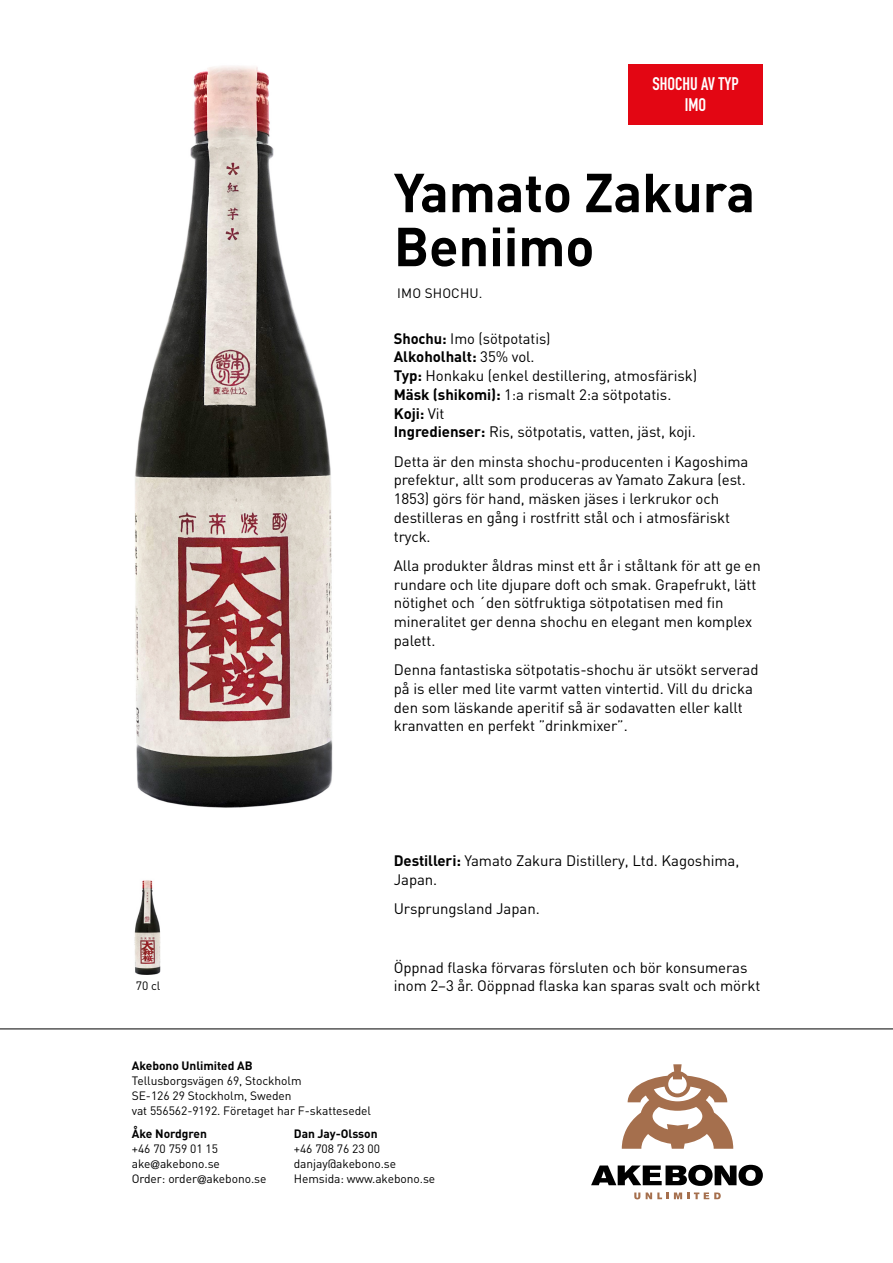
<style>
.page{position:relative;width:893px;height:1263px;background:#fff}
.page>*{position:absolute;margin:0;border:0;box-sizing:border-box;transform-origin:0 0}
.Namn_sake_2_rader{font:700 54px/54px "DIN";letter-spacing:-.005em;color:#000}
.t1{font:700 18px/21.6px "DIN Condensed";color:#fff;text-align:center}
.Typo_1_bröd{font:15px/18.8px "DIN";letter-spacing:-.005em;color:#000}
.Brödtext{font:15px/18.8px "DIN";letter-spacing:-.005em;color:#000}
.Typo_1_bröd-2{font:700 15px "DIN";letter-spacing:-.005em;color:#000}
.t2{font:13.5px "DIN";letter-spacing:.01em;color:#000}
.Typo_1_bröd-3{font:12px "DIN";letter-spacing:-.005em;color:#000}
.Typo_1_bröd-4{font:700 12px "DIN";letter-spacing:-.005em;color:#000}
.s1{font-weight:700}
.s2{font-weight:400}
.s3{font-family:"Helvetica Neue LT Pro"}
</style>
<div class="page">
<hr style="left:0;top:1029px;width:893px;height:1px;background:#000">
<svg style="left:591px;top:1165px;width:172px;height:21px"></svg>
<svg style="left:634px;top:1192px;width:6px;height:7px"></svg>
<svg style="left:646px;top:1192px;width:75px;height:7px"></svg>
<svg style="left:622px;top:1064px;width:111px;height:85px"></svg>
<div style="left:628px;top:64px;width:135px;height:61px;background:#e30613"></div>
<img style="left:135px;top:66px;width:198px;height:742px">
<img style="left:134px;top:880px;width:27px;height:95px">
<p class="t1" style="left:652px;top:73px;width:88px">SHOCHU AV TYP<br>IMO</p>
<p class="Namn_sake_2_rader" style="left:394px;top:163px;width:363px">Yamato Zakura<br>Beniimo</p>
<p class="t2" style="left:397px;top:285px;width:87px">IMO SHOCHU.</p>
<p class="Typo_1_bröd" style="left:394px;top:328px;width:158px"><span class="s1">Shochu:</span> Imo (sötpotatis)</p>
<p class="Typo_1_bröd-2" style="left:394px;top:347px;width:142px">Alkoholhalt: <span class="s2">35% vol.</span></p>
<p class="Typo_1_bröd" style="left:394px;top:366px;width:305px"><span class="s1">Typ:</span> Honkaku (enkel destillering, atmosfärisk)<br><span class="s1">Mäsk (shikomi):</span> 1:a rismalt 2:a sötpotatis.<br><span class="s1">Koji:</span> Vit</p>
<p class="Typo_1_bröd" style="left:394px;top:422px;width:303px"><span class="s1">Ingredienser:</span> Ris, sötpotatis, vatten, jäst, koji.</p>
<p class="Typo_1_bröd" style="left:394px;top:451px;width:356px">Detta är den minsta shochu-producenten i Kagoshima prefektur, allt som produceras av Yamato Zakura (est.<br>1853) görs för hand, mäsken jäses i lerkrukor och destilleras en gång i rostfritt stål och i atmosfäriskt tryck.</p>
<p class="Typo_1_bröd" style="left:394px;top:556px;width:369px">Alla produkter åldras minst ett år i ståltank för att ge en rundare och lite djupare doft och smak. Grapefrukt, lätt nötighet och ´den sötfruktiga sötpotatisen med fin mineralitet ger denna shochu en elegant men komplex palett.</p>
<p class="Typo_1_bröd" style="left:394px;top:660px;width:366px">Denna fantastiska sötpotatis-shochu är utsökt serverad på is eller med lite varmt vatten vintertid. Vill du dricka den som läskande aperitif så är sodavatten eller kallt kranvatten en perfekt ”drinkmixer”.</p>
<p class="Typo_1_bröd-3" style="left:136px;top:978px;width:26px">70 cl</p>
<p class="Brödtext" style="left:394px;top:851px;width:347px"><span class="s1">Destilleri:</span> Yamato Zakura Distillery, Ltd. Kagoshima,<br>Japan.</p>
<p class="Brödtext" style="left:394px;top:899px;width:147px">Ursprungsland Japan.</p>
<p class="Brödtext" style="left:394px;top:957px;width:368px">Öppnad flaska förvaras försluten och bör konsumeras inom 2–3 år. Oöppnad flaska kan sparas svalt och mörkt</p>
<p class="Typo_1_bröd-4" style="left:132px;top:1058px;width:122px">Akebono Unlimited AB</p>
<p class="Typo_1_bröd-3" style="left:132px;top:1073px;width:171px">Tellusborgsvägen 69, Stockholm</p>
<p class="Typo_1_bröd-3" style="left:132px;top:1088px;width:161px">SE-126 29 Stockholm, Sweden</p>
<p class="Typo_1_bröd-3" style="left:132px;top:1103px;width:241px">vat 556562-9192. Företaget har F-skattesedel</p>
<p class="Typo_1_bröd-4" style="left:132px;top:1126px;width:77px">Åke Nordgren</p>
<p class="Typo_1_bröd-4" style="left:294px;top:1126px;width:85px">Dan Jay-Olsson</p>
<p class="Typo_1_bröd-3" style="left:132px;top:1141px;width:88px">+46 70 759 01 15</p>
<p class="Typo_1_bröd-3" style="left:294px;top:1141px;width:88px">+46 708 76 23 00</p>
<p class="Typo_1_bröd-3" style="left:132px;top:1156px;width:90px">ake<span class="s3">@</span>akebono.se</p>
<p class="Typo_1_bröd-3" style="left:294px;top:1156px;width:104px">danjay@akebono.se</p>
<p class="Typo_1_bröd-3" style="left:132px;top:1171px;width:136px">Order: order<span class="s3">@</span>akebono.se</p>
<p class="Typo_1_bröd-3" style="left:294px;top:1171px;width:143px">Hemsida: www.akebono.se</p>
</div>
